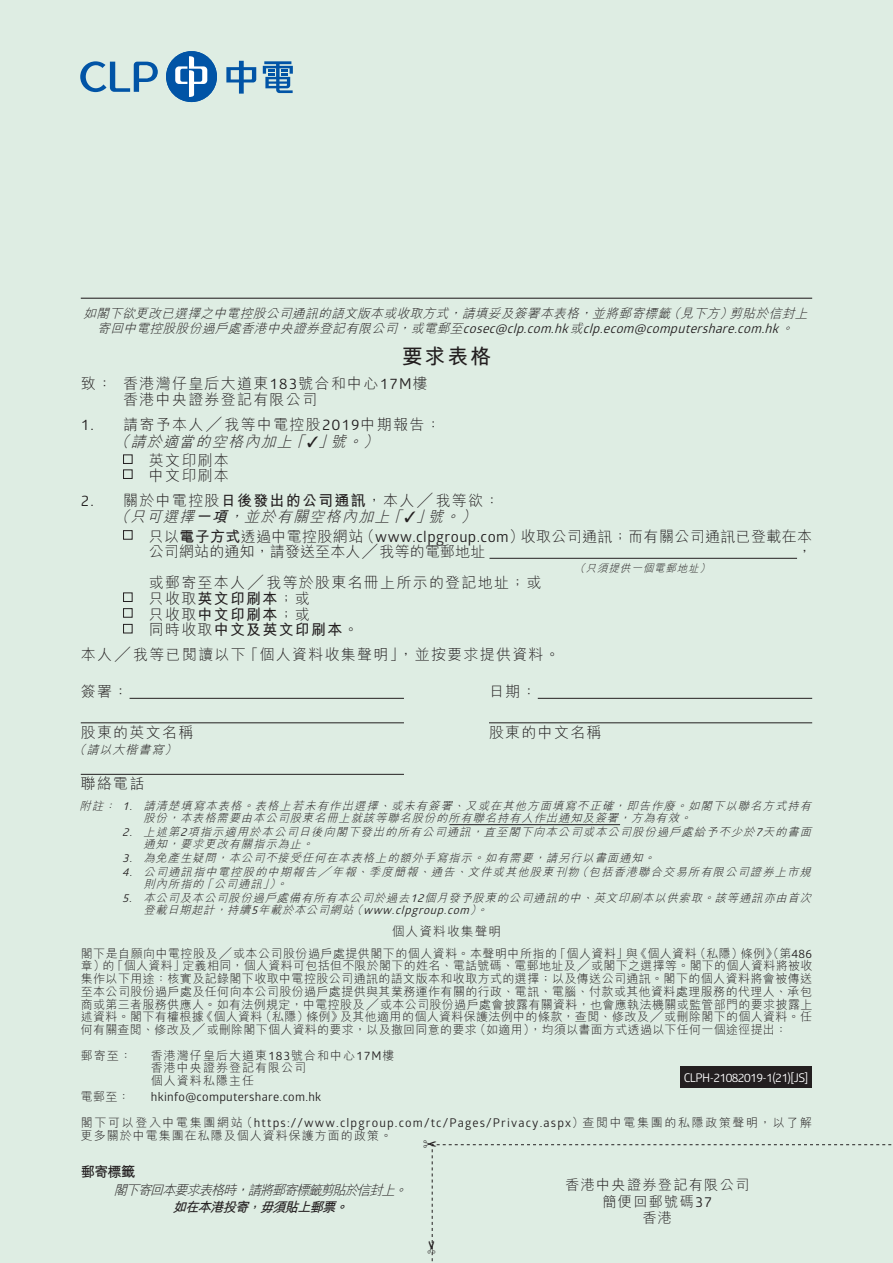
<style>
.page{position:relative;width:893px;height:1263px;background:#deede3}
.page>*{position:absolute;margin:0;border:0;box-sizing:border-box;transform-origin:0 0}
.t1{font:700 21px "M Hei HK";color:#231f20}
.t2{font:300 15px/15.8px "M Hei HK";letter-spacing:.085em;color:#231f20}
.t3{font:300 15px/15px "M Hei HK";letter-spacing:.025em;color:#231f20}
.t4{font:italic 300 15px/16.5px "M Hei HK";color:#231f20}
.t5{font:300 14.25px/16.5px "M Hei HK";letter-spacing:.085em;color:#231f20;text-align:center}
.t6{font:700 14.25px "M Hei HK";color:#231f20}
.t7{font:italic 300 13.5px "M Hei HK";color:#231f20}
.t8{font:italic 700 13.5px "M Hei HK";color:#231f20}
.t9{font:italic 12.75px "Glober";color:#231f20}
.t10{font:italic 300 12.75px "M Hei HK";color:#231f20}
.t11{font:300 12.75px "M Hei HK";letter-spacing:.085em;color:#231f20}
.t12{font:300 12px/12.8px "M Hei HK";letter-spacing:.085em;color:#231f20;text-align:justify}
.t13{font:12px/25.5px "Glober";letter-spacing:.095em;color:#231f20}
.t14{font:12px "Glober";letter-spacing:-.045em;color:#fff}
.t15{font:italic 300 12px "M Hei HK";color:#231f20}
.t16{font:italic 300 11.25px/12px "M Hei HK";color:#231f20}
.t17{font:italic 300 10.5px "M Hei HK";color:#231f20}
.s1{font-family:"M Hei HK";font-weight:300}
.s2{font-family:"Glober";font-weight:400}
.s3{font-style:italic}
.s4{font-family:"Glober";font-weight:400;font-style:normal}
.s5{font-style:normal}
.s6{font-weight:700;font-style:normal}
.s7{font-weight:700}
</style>
<div class="page">
<div style="left:123px;top:455px;width:9px;height:9px;border:1px solid #231f20"></div>
<div style="left:123px;top:470px;width:9px;height:9px;border:1px solid #231f20"></div>
<div style="left:123px;top:530px;width:9px;height:9px;border:1px solid #231f20"></div>
<hr style="left:489px;top:558px;width:308px;height:1px;background:#231f20">
<div style="left:123px;top:593px;width:9px;height:9px;border:1px solid #231f20"></div>
<div style="left:123px;top:608px;width:9px;height:9px;border:1px solid #231f20"></div>
<div style="left:123px;top:624px;width:9px;height:9px;border:1px solid #231f20"></div>
<hr style="left:130px;top:698px;width:274px;height:1px;background:#231f20">
<hr style="left:538px;top:698px;width:274px;height:1px;background:#231f20">
<hr style="left:81px;top:722px;width:323px;height:1px;background:#231f20">
<hr style="left:489px;top:722px;width:323px;height:1px;background:#231f20">
<hr style="left:81px;top:774px;width:323px;height:1px;background:#231f20">
<hr style="left:449px;top:824px;width:171px;height:1px;background:#231f20">
<svg style="left:263px;top:61px;width:30px;height:32px"></svg>
<div style="left:166px;top:51px;width:51px;height:51px;background:#0154a6;border-radius:50%"></div>
<svg style="left:175px;top:56px;width:32px;height:41px"></svg>
<svg style="left:226px;top:61px;width:30px;height:33px"></svg>
<svg style="left:80px;top:61px;width:78px;height:31px;background:#93b9ce"></svg>
<hr style="left:81px;top:298px;width:731px;height:1px;background:#231f20">
<div style="left:680px;top:1066px;width:132px;height:21px;background:#231f20"></div>
<div style="left:424px;top:1141px;width:469px;height:122px;background:#deede3"></div>
<p class="t10" style="left:83px;top:304px;width:730px">如閣下欲更改已選擇之中電控股公司通訊的語文版本或收取方式，請填妥及簽署本表格，並將郵寄標籤（見下方）剪貼於信封上</p>
<p class="t9" style="left:97px;top:319px;width:702px"><span class="s1">寄回中電控股股份過戶處香港中央證券登記有限公司，或電郵至</span>cosec@clp.com.hk<span class="s1">或</span>clp.ecom@computershare.com.hk<span class="s1">。</span></p>
<h1 class="t1" style="left:402px;top:341px;width:91px">要求表格</h1>
<p class="t2" style="left:123px;top:374px;width:306px;line-height:16.5px;text-indent:-43px">致： 香港灣仔皇后大道東<span class="s2">183</span>號合和中心<span class="s2">17M</span>樓香港中央證券登記有限公司</p>
<p class="t2" style="left:114px;top:416px;width:328px;line-height:16.5px;text-indent:-34px"><span class="s2">1.</span> 請寄予本人╱我等中電控股<span class="s2">2019</span>中期報告：<span class="s3">（請於適當的空格內加上「</span>✓ <span class="s3">」號。）</span></p>
<p class="t2" style="left:149px;top:452px;width:82px;line-height:15px">英文印刷本中文印刷本</p>
<p class="t4" style="left:114px;top:491px;width:387px;text-indent:-33px"><span class="s4">2.</span> <span class="s5">關於中電控股</span><span class="s6">日後發出的公司通訊</span><span class="s5">，本人╱我等欲：</span>（只可選擇<span class="s7">一項</span>，並於有關空格內加上「✓ 」號。）</p>
<p class="t3" style="left:149px;top:528px;width:665px">只以<span class="s7">電子方式</span>透過中電控股網站（<span class="s2">www.clpgroup.com</span>）收取公司通訊；而有關公司通訊已登載在本公司網站的通知，請發送至本人╱我等的電郵地址</p>
<p class="t2" style="left:797px;top:543px;width:16px">，</p>
<p class="t17" style="left:574px;top:561px;width:141px">（只須提供一個電郵地址）</p>
<p class="t2" style="left:149px;top:574px;width:394px">或郵寄至本人╱我等於股東名冊上所示的登記地址；或只收取<span class="s7">英文印刷本</span>；或<br>只收取<span class="s7">中文印刷本</span>；或<br>同時收取<span class="s7">中文及英文印刷本</span>。</p>
<p class="t2" style="left:81px;top:646px;width:481px">本人 ╱ 我等已閱讀以下「個人資料收集聲明」，並按要求提供資料。</p>
<p class="t2" style="left:81px;top:683px;width:49px">簽署：</p>
<p class="t2" style="left:489px;top:683px;width:49px">日期：</p>
<p class="t2" style="left:81px;top:724px;width:114px">股東的英文名稱</p>
<p class="t2" style="left:489px;top:724px;width:114px">股東的中文名稱</p>
<p class="t15" style="left:74px;top:741px;width:109px">（請以大楷書寫）</p>
<p class="t2" style="left:81px;top:775px;width:65px">聯絡電話</p>
<p class="t16" style="left:143px;top:799px;width:673px;text-indent:-64px">附註： <span class="s2">1.</span> 請清楚填寫本表格。表格上若未有作出選擇、或未有簽署、又或在其他方面填寫不正確，即告作廢。如閣下以聯名方式持有股份，本表格需要由本公司股東名冊上就該等聯名股份的所有聯名持有人作出通知及簽署，方為有效。</p>
<p class="t16" style="left:143px;top:825px;width:673px;text-indent:-21px"><span class="s2">2.</span> 上述第<span class="s2">2</span>項指示適用於本公司日後向閣下發出的所有公司通訊，直至閣下向本公司或本公司股份過戶處給予不少於<span class="s2">7</span>天的書面通知，要求更改有關指示為止。</p>
<p class="t16" style="left:122px;top:851px;width:538px"><span class="s2">3.</span> 為免產生疑問，本公司不接受任何在本表格上的額外手寫指示。如有需要，請另行以書面通知。</p>
<p class="t16" style="left:143px;top:865px;width:673px;text-indent:-21px"><span class="s2">4.</span> 公司通訊指中電控股的中期報告╱年報、季度簡報、通告、文件或其他股東刊物（包括香港聯合交易所有限公司證券上市規則內所指的「公司通訊」）。</p>
<p class="t16" style="left:143px;top:892px;width:673px;text-indent:-21px"><span class="s2">5.</span> 本公司及本公司股份過戶處備有所有本公司於過去<span class="s2">12</span>個月發予股東的公司通訊的中、英文印刷本以供索取。該等通訊亦由首次登載日期起計，持續<span class="s2">5</span>年載於本公司網站（<span class="s2">www.clpgroup.com</span>）。</p>
<p class="t11" style="left:392px;top:923px;width:111px">個人資料收集聲明</p>
<p class="t12" style="left:81px;top:946px;width:733px">閣下是自願向中電控股及╱或本公司股份過戶處提供閣下的個人資料。本聲明中所指的「個人資料」與《個人資料（私隱）條例》（第<span class="s2">486</span>章）的「個人資料」定義相同，個人資料可包括但不限於閣下的姓名、電話號碼、電郵地址及╱或閣下之選擇等。閣下的個人資料將被收集作以下用途：核實及記錄閣下收取中電控股公司通訊的語文版本和收取方式的選擇；以及傳送公司通訊。閣下的個人資料將會被傳送至本公司股份過戶處及任何向本公司股份過戶處提供與其業務運作有關的行政、電訊、電腦、付款或其他資料處理服務的代理人、承包商或第三者服務供應人。如有法例規定，中電控股及╱或本公司股份過戶處會披露有關資料，也會應執法機關或監管部門的要求披露上述資料。閣下有權根據《個人資料（私隱）條例》及其他適用的個人資料保護法例中的條款，查閱、修改及╱或刪除閣下的個人資料。任何有關查閱、修改及╱或刪除閣下個人資料的要求，以及撤回同意的要求（如適用），均須以書面方式透過以下任何一個途徑提出：</p>
<p class="t12" style="left:81px;top:1048px;width:53px">郵寄至：</p>
<p class="t12" style="left:151px;top:1048px;width:245px;text-align:left">香港灣仔皇后大道東<span class="s2">183</span>號合和中心<span class="s2">17M</span>樓香港中央證券登記有限公司<br>個人資料私隱主任</p>
<p class="t12" style="left:81px;top:1090px;width:50px">電郵至：</p>
<p class="t14" style="left:684px;top:1069px;width:126px">CLPH-21082019-1(21)[JS]</p>
<p class="t13" style="left:81px;top:1084px;width:733px;text-indent:70px">hkinfo@computershare.com.hk<br><span class="s1">閣下可以登入中電集團網站（</span>https://www.clpgroup.com/tc/Pages/Privacy.aspx<span class="s1">）查閱中電集團的私隱政策聲明，以了解</span></p>
<p class="t12" style="left:81px;top:1128px;width:313px">更多關於中電集團在私隱及個人資料保護方面的政策。</p>
<p class="t6" style="left:81px;top:1161px;width:56px">郵寄標籤</p>
<p class="t7" style="left:113px;top:1181px;width:300px">閣下寄回本要求表格時，請將郵寄標籤剪貼於信封上。</p>
<p class="t8" style="left:173px;top:1197px;width:181px">如在本港投寄，毋須貼上郵票。</p>
<p class="t5" style="left:565px;top:1176px;width:186px">香港中央證券登記有限公司簡便回郵號碼<span class="s2">37<br></span>香港</p>
</div>
